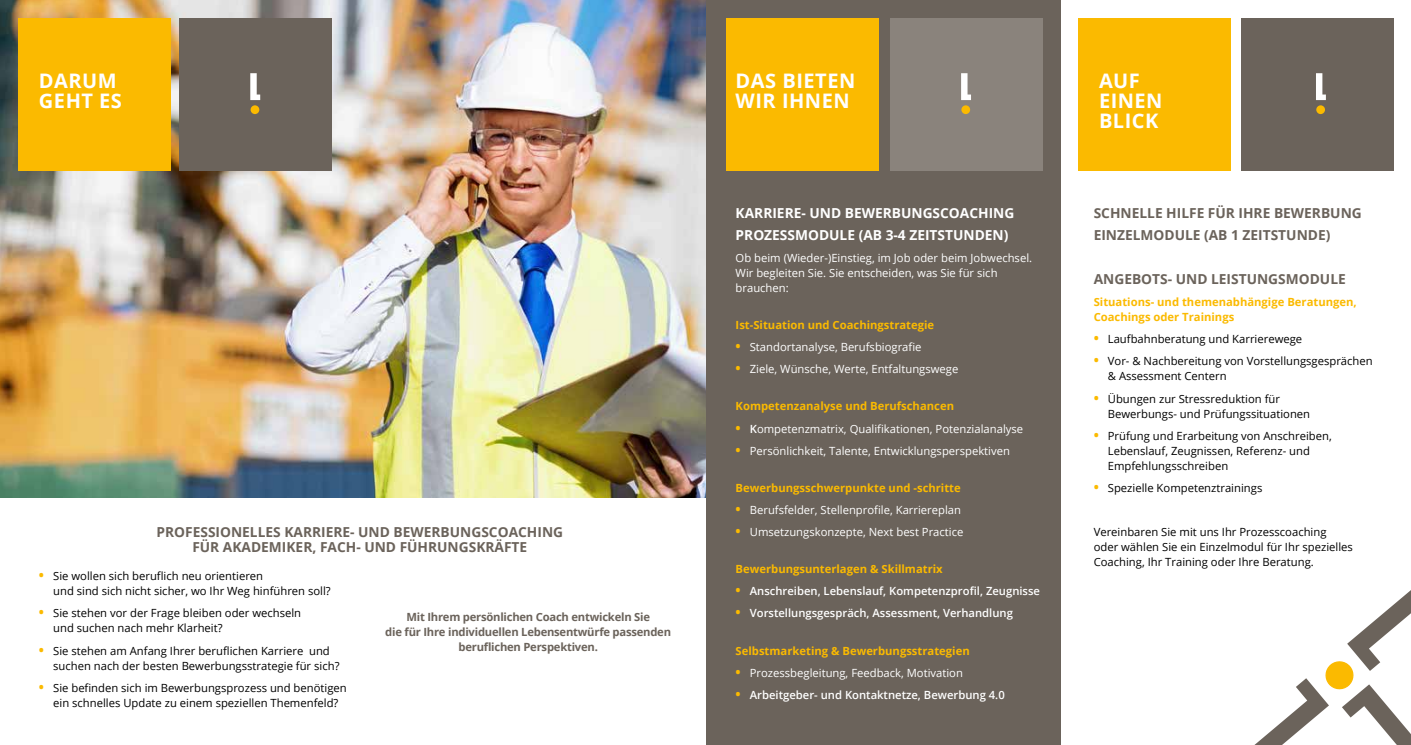
<style>
.page{position:relative;width:1411px;height:745px;background:#fff}
.page>*{position:absolute;margin:0;border:0;box-sizing:border-box;transform-origin:0 0}
.t1{font:700 20px/20px "Open Sans";letter-spacing:.025em;color:#fff}
.t2{font:700 13.75px/22.1px "Open Sans";color:#6b635b}
.t3{font:700 13.75px/22.1px "Open Sans";color:#fff}
.t4{font:11.25px/15px "Open Sans";color:#000}
.t5{font:11.25px/15px "Open Sans";color:#fff}
.t6{font:700 11.25px/15px "Open Sans";color:#fbba00}
.t7{font:600 11.25px "Open Sans";color:#fff}
.t8{font:700 11.25px/15px "Open Sans";letter-spacing:-.02em;color:#6b635b;text-align:center}
.s1{font-weight:700;font-size:13.75px;color:#fbba00}
.s2{font-weight:600}
</style>
<div class="page">
<img style="left:0;top:0;width:705px;height:497px">
<div style="left:705px;top:0;width:355px;height:744px;background:#6b635b"></div>
<div style="left:18px;top:18px;width:152px;height:152px;background:#fbba00"></div>
<div style="left:726px;top:18px;width:153px;height:152px;background:#fbba00"></div>
<div style="left:889px;top:18px;width:153px;height:152px;background:#8a837c"></div>
<div style="left:179px;top:18px;width:153px;height:152px;background:#6b635b"></div>
<div style="left:1078px;top:18px;width:152px;height:152px;background:#fbba00"></div>
<div style="left:1240px;top:18px;width:153px;height:152px;background:#6b635b"></div>
<svg style="left:1256px;top:591px;width:154px;height:153px"></svg>
<svg style="left:961px;top:73px;width:10px;height:27px"></svg>
<div style="left:961px;top:105px;width:9px;height:9px;background:#fbba00;border-radius:50%"></div>
<svg style="left:250px;top:73px;width:10px;height:27px"></svg>
<div style="left:250px;top:105px;width:9px;height:9px;background:#fbba00;border-radius:50%"></div>
<svg style="left:1316px;top:73px;width:9px;height:27px"></svg>
<div style="left:1316px;top:105px;width:8px;height:9px;background:#fbba00;border-radius:50%"></div>
<h1 class="t1" style="left:39px;top:70px;width:84px">DARUM<br>GEHT ES</h1>
<p class="t2" style="left:156px;top:524px;width:408px;line-height:15px;text-align:center">PROFESSIONELLES KARRIERE- UND BEWERBUNGSCOACHING<br>FÜR AKADEMIKER, FACH- UND FÜHRUNGSKRÄFTE</p>
<p class="t4" style="left:53px;top:568px;width:279px;text-indent:-14px"><span class="s1">•</span> Sie wollen sich beruflich neu orientieren<br>und sind sich nicht sicher, wo Ihr Weg hinführen soll?</p>
<p class="t4" style="left:53px;top:605px;width:249px;text-indent:-14px"><span class="s1">•</span> Sie stehen vor der Frage bleiben oder wechseln und suchen nach mehr Klarheit?</p>
<p class="t4" style="left:53px;top:642px;width:288px;text-indent:-14px"><span class="s1">•</span> Sie stehen am Anfang Ihrer beruflichen Karriere und suchen nach der besten Bewerbungsstrategie für sich?</p>
<p class="t4" style="left:39px;top:679px;width:309px;text-align:center"><span class="s1">•</span> Sie befinden sich im Bewerbungsprozess und benötigen ein schnelles Update zu einem speziellen Themenfeld?</p>
<p class="t8" style="left:385px;top:609px;width:287px">Mit Ihrem persönlichen Coach entwickeln Sie<br>die für Ihre individuellen Lebensentwürfe passenden beruflichen Perspektiven.</p>
<h1 class="t1" style="left:735px;top:70px;width:121px">DAS BIETEN<br>WIR IHNEN</h1>
<h1 class="t1" style="left:1098px;top:70px;width:65px">AUF<br>EINEN<br>BLICK</h1>
<p class="t3" style="left:735px;top:201px;width:280px">KARRIERE- UND BEWERBUNGSCOACHING<br>PROZESSMODULE (AB 3-4 ZEITSTUNDEN)</p>
<p class="t5" style="left:735px;top:250px;width:298px">Ob beim (Wieder-)Einstieg, im Job oder beim Jobwechsel.<br>Wir begleiten Sie. Sie entscheiden, was Sie für sich brauchen:</p>
<p class="t6" style="left:735px;top:317px;width:200px">Ist-Situation und Coachingstrategie</p>
<p class="t5" style="left:735px;top:339px;width:187px"><span class="s1">•</span> Standortanalyse, Berufsbiografie</p>
<p class="t5" style="left:735px;top:361px;width:224px"><span class="s1">•</span> Ziele, Wünsche, Werte, Entfaltungswege</p>
<p class="t6" style="left:735px;top:398px;width:220px">Kompetenzanalyse und Berufschancen</p>
<p class="t5" style="left:735px;top:420px;width:289px"><span class="s1">•</span> <span class="s2">K</span>ompetenzmatrix, Qualifikationen, Potenzialanalyse</p>
<p class="t5" style="left:735px;top:442px;width:276px"><span class="s1">•</span> Persönlichkeit, Talente, Entwicklungsperspektiven</p>
<p class="t6" style="left:735px;top:479px;width:227px">Bewerbungsschwerpunkte und -schritte</p>
<p class="t5" style="left:735px;top:501px;width:227px"><span class="s1">•</span> Berufsfelder, Stellenprofile, Karriereplan</p>
<p class="t5" style="left:735px;top:524px;width:229px"><span class="s1">•</span> Umsetzungskonzepte, Next best Practice</p>
<p class="t6" style="left:735px;top:561px;width:209px">Bewerbungsunterlagen &amp; Skillmatrix</p>
<p class="t7" style="left:735px;top:583px;width:306px"><span class="s1">•</span> Anschreiben, Lebenslauf, Kompetenzprofil, Zeugnisse</p>
<p class="t7" style="left:735px;top:605px;width:279px"><span class="s1">•</span> Vorstellungsgespräch, Assessment, Verhandlung</p>
<p class="t6" style="left:735px;top:642px;width:235px">Selbstmarketing &amp; Bewerbungsstrategien</p>
<p class="t5" style="left:735px;top:664px;width:229px"><span class="s1">•</span> Prozessbegleitung, Feedback, Motivation</p>
<p class="t7" style="left:735px;top:686px;width:271px"><span class="s1">•</span> Arbeitgeber- und Kontaktnetze, Bewerbung 4.0</p>
<p class="t2" style="left:1093px;top:201px;width:270px">SCHNELLE HILFE FÜR IHRE BEWERBUNG<br>EINZELMODULE (AB 1 ZEITSTUNDE)</p>
<p class="t2" style="left:1093px;top:267px;width:253px">ANGEBOTS- UND LEISTUNGSMODULE</p>
<p class="t6" style="left:1093px;top:294px;width:264px">Situations- und themenabhängige Beratungen,<br>Coachings oder Trainings</p>
<p class="t4" style="left:1093px;top:331px;width:210px"><span class="s1">•</span> Laufbahnberatung und Karrierewege</p>
<p class="t4" style="left:1107px;top:353px;width:266px;text-indent:-14px"><span class="s1">•</span> Vor- &amp; Nachbereitung von Vorstellungsgesprächen &amp; Assessment Centern</p>
<p class="t4" style="left:1107px;top:390px;width:204px;text-indent:-14px"><span class="s1">•</span> Übungen zur Stressreduktion für<br>Bewerbungs- und Prüfungssituationen</p>
<p class="t4" style="left:1107px;top:427px;width:225px;text-indent:-14px"><span class="s1">•</span> Prüfung und Erarbeitung von Anschreiben,<br>Lebenslauf, Zeugnissen, Referenz- und<br>Empfehlungsschreiben</p>
<p class="t4" style="left:1093px;top:479px;width:170px"><span class="s1">•</span> Spezielle Kompetenztrainings</p>
<p class="t4" style="left:1093px;top:524px;width:261px">Vereinbaren Sie mit uns Ihr Prozesscoaching oder wählen Sie ein Einzelmodul für Ihr spezielles<br>Coaching, Ihr Training oder Ihre Beratung.</p>
</div>
